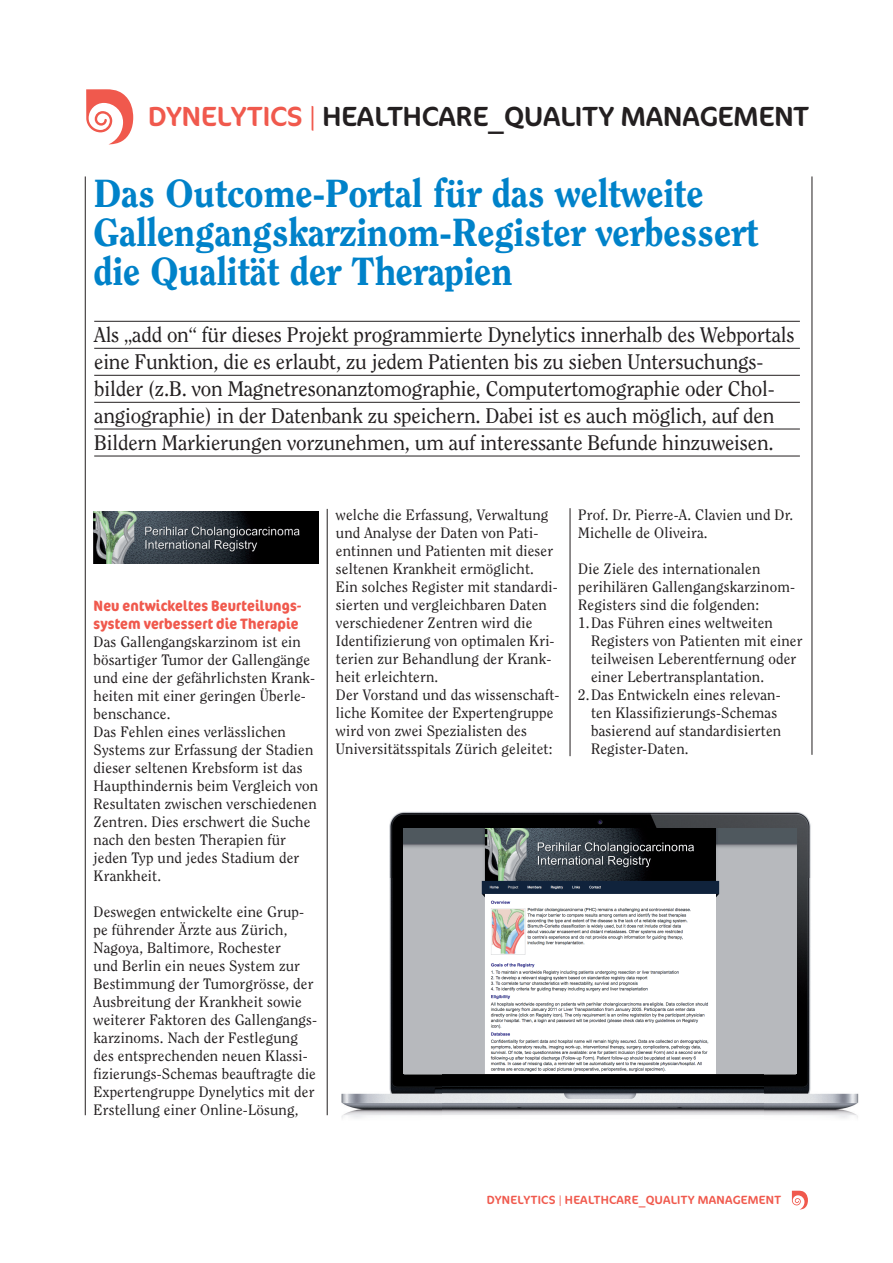
<style>
.page{position:relative;width:893px;height:1263px;background:#fff}
.page>*{position:absolute;margin:0;border:0;box-sizing:border-box;transform-origin:0 0}
.t1{font:800 39px/39px "Clearface";letter-spacing:-.01em;color:#0082c9}
.t2{font:27.9px "Cocon";color:#231f20}
.t3{font:21px/27px "Clearface";letter-spacing:-.01em;color:#231f20}
.t4{font:15px/18px "Clearface";letter-spacing:.01em;color:#231f20}
.t5{font:700 condensed 15px/18px "Cocon";letter-spacing:.01em;color:#f0594d}
.t6{font:12px "Cocon";letter-spacing:.02em;color:#f0594d}
.s1{color:#f0594d}
</style>
<div class="page">
<svg style="left:792px;top:1191px;width:16px;height:18px"></svg>
<svg style="left:86px;top:89px;width:47px;height:55px"></svg>
<hr style="left:94px;top:321px;width:706px;height:1px;background:#231f20">
<hr style="left:94px;top:348px;width:706px;height:1px;background:#231f20">
<hr style="left:94px;top:375px;width:706px;height:1px;background:#231f20">
<hr style="left:94px;top:402px;width:706px;height:1px;background:#231f20">
<hr style="left:94px;top:429px;width:706px;height:1px;background:#231f20">
<hr style="left:94px;top:456px;width:706px;height:1px;background:#231f20">
<hr style="left:327px;top:509px;width:1px;height:606px;background:#231f20">
<hr style="left:85px;top:176px;width:1px;height:939px;background:#231f20">
<hr style="left:570px;top:508px;width:1px;height:248px;background:#231f20">
<hr style="left:812px;top:176px;width:1px;height:579px;background:#231f20">
<img style="left:94px;top:512px;width:225px;height:52px">
<img style="left:389px;top:812px;width:422px;height:66px">
<img style="left:341px;top:878px;width:101px;height:240px">
<img style="left:764px;top:878px;width:95px;height:240px">
<img style="left:442px;top:1074px;width:322px;height:41px">
<img style="left:404px;top:828px;width:393px;height:246px">
<h2 class="t2" style="left:148px;top:100px;width:662px"><span class="s1">DYNELYTICS |</span> HEALTHCARE_QUALITY MANAGEMENT</h2>
<h1 class="t1" style="left:94px;top:173px;width:667px">Das Outcome-Portal für das weltweite<br>Gallengangskarzinom-Register verbessert die Qualität der Therapien</h1>
<p class="t3" style="left:94px;top:321px;width:702px">Als „add on“ für dieses Projekt programmierte Dynelytics innerhalb des Webportals eine Funktion, die es erlaubt, zu jedem Patienten bis zu sieben Untersuchungs&shy;bilder (z.B. von Magnetresonanztomographie, Computertomographie oder Chol&shy;angiographie) in der Datenbank zu speichern. Dabei ist es auch möglich, auf den Bildern Markierungen vorzunehmen, um auf interessante Befunde hinzuweisen.</p>
<p class="t5" style="left:94px;top:597px;width:210px">Neu entwickeltes Beurteilungs&shy;system verbessert die Therapie</p>
<p class="t4" style="left:94px;top:632px;width:226px">Das Gallengangskarzinom ist ein bösartiger Tumor der Gallengänge und eine der gefährlichsten Krank&shy;heiten mit einer geringen Überle&shy;benschance.<br>Das Fehlen eines verlässlichen<br>Systems zur Erfassung der Stadien dieser seltenen Krebsform ist das<br>Haupthindernis beim Vergleich von<br>Resultaten zwischen verschiedenen<br>Zentren. Dies erschwert die Suche nach den besten Therapien für jeden Typ und jedes Stadium der<br>Krankheit.</p>
<p class="t4" style="left:94px;top:902px;width:225px">Deswegen entwickelte eine Grup&shy;pe führender Ärzte aus Zürich, Nagoya, Baltimore, Rochester<br>und Berlin ein neues System zur Bestimmung der Tumorgrösse, der Ausbreitung der Krankheit sowie weiterer Faktoren des Gallengangs&shy;karzinoms. Nach der Festlegung des entsprechenden neuen Klassi&shy;fizierungs-Schemas beauftragte die Expertengruppe Dynelytics mit der Erstellung einer Online-Lösung,</p>
<p class="t4" style="left:336px;top:505px;width:225px">welche die Erfassung, Verwaltung und Analyse der Daten von Pati&shy;entinnen und Patienten mit dieser seltenen Krankheit ermöglicht.<br>Ein solches Register mit standardi&shy;sierten und vergleichbaren Daten verschiedener Zentren wird die Identifizierung von optimalen Kri&shy;terien zur Behandlung der Krank&shy;heit erleichtern.<br>Der Vorstand und das wissenschaft&shy;liche Komitee der Expertengruppe wird von zwei Spezialisten des Universitätsspitals Zürich geleitet:</p>
<p class="t4" style="left:578px;top:505px;width:216px">Prof. Dr. Pierre-A. Clavien und Dr.<br>Michelle de Oliveira.</p>
<p class="t4" style="left:578px;top:559px;width:218px">Die Ziele des internationalen perihilären Gallengangskarzinom-<br>Registers sind die folgenden:</p>
<p class="t4" style="left:591px;top:613px;width:213px;text-indent:-13px">1. Das Führen eines weltweiten<br>Registers von Patienten mit einer teilweisen Leberentfernung oder einer Lebertransplantation.</p>
<p class="t4" style="left:591px;top:685px;width:192px;text-indent:-13px">2. Das Entwickeln eines relevan&shy;ten Klassifizierungs-Schemas basierend auf standardisierten<br>Register-Daten.</p>
<p class="t6" style="left:487px;top:1193px;width:296px">DYNELYTICS | HEALTHCARE_QUALITY MANAGEMENT</p>
</div>
